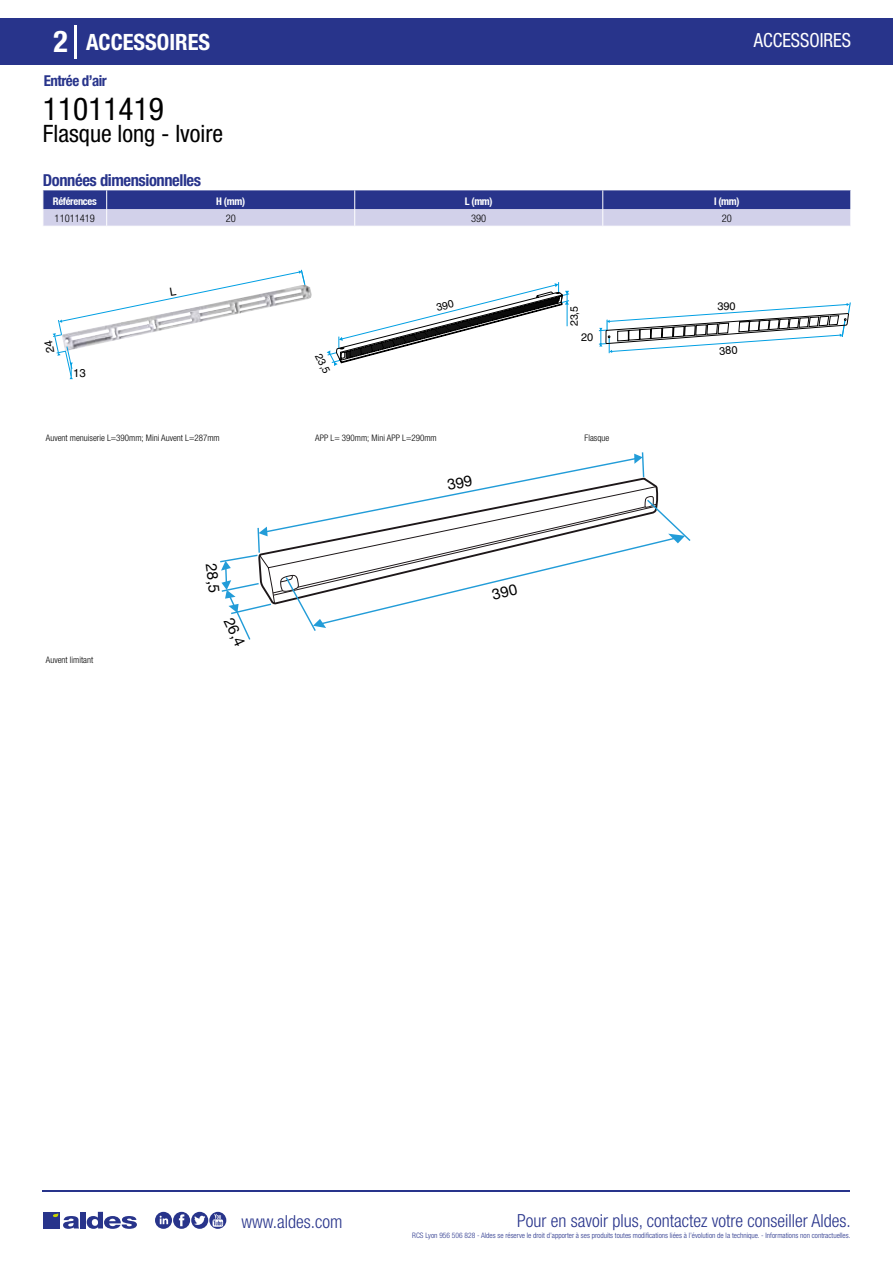
<style>
.page{position:relative;width:893px;height:1263px;background:#fff}
.page>*{position:absolute;margin:0;border:0;box-sizing:border-box;transform-origin:0 0}
.t1{font:condensed 31.5px "Helvetica Neue LT Std";color:#000}
.t2{font:700 condensed 30px "Helvetica Neue LT Std";color:#fff}
.t3{font:condensed 24px "Helvetica Neue LT Std";color:#000}
.t4{font:700 condensed 22.5px "Helvetica Neue LT Std";color:#fff}
.t5{font:condensed 19.5px "Helvetica Neue LT Std";color:#fff;scale:.95 1}
.t6{font:300 condensed 18px "Helvetica Neue";color:#28348b}
.t7{font:700 condensed 16.5px "Helvetica Neue LT Std";letter-spacing:-.025em;color:#28348b}
.t8{font:15.15px "Helvetica Neue";color:#000}
.t9{font:700 condensed 15px "Helvetica Neue LT Std";letter-spacing:-.035em;color:#28348b}
.t10{font:11.4px "Helvetica";color:#000}
.t11{font:10.95px "Helvetica";color:#000}
.t12{font:700 condensed 10.5px "Helvetica Neue";letter-spacing:-.03em;color:#fff}
.t13{font:300 condensed 10.5px "Helvetica Neue";color:#000}
.t14{font:10.5px "Helvetica";color:#000}
.t15{font:300 condensed 9px "Helvetica Neue";color:#000}
.t16{font:300 condensed 7.5px "Helvetica Neue";color:#28348b}
</style>
<div class="page">
<div style="left:0;top:18px;width:893px;height:46px;background:#28348b"></div>
<hr style="left:74px;top:25px;width:2px;height:33px;background:#fff">
<hr style="left:43px;top:1190px;width:807px;height:1px;background:#28348b">
<svg style="left:155px;top:1212px;width:71px;height:17px"></svg>
<div style="left:43px;top:1212px;width:17px;height:16px;background:#28348b"></div>
<div style="left:80px;top:1212px;width:6px;height:16px;background:#28348b"></div>
<svg style="left:87px;top:1212px;width:50px;height:17px"></svg>
<svg style="left:53px;top:1213px;width:26px;height:16px"></svg>
<img style="left:305px;top:285px;width:7px;height:15px">
<svg style="left:43px;top:190px;width:808px;height:36px;background:#7b81b9"></svg>
<svg style="left:668px;top:534px;width:17px;height:9px"></svg>
<svg style="left:52px;top:270px;width:253px;height:109px"></svg>
<svg style="left:327px;top:282px;width:243px;height:84px"></svg>
<svg style="left:598px;top:302px;width:252px;height:52px"></svg>
<svg style="left:220px;top:452px;width:437px;height:188px"></svg>
<h2 class="t2" style="left:54px;top:24px;width:16px">2</h2>
<h3 class="t4" style="left:86px;top:28px;width:126px">ACCESSOIRES</h3>
<h3 class="t5" style="left:754px;top:29px;width:104px">ACCESSOIRES</h3>
<h3 class="t9" style="left:44px;top:71px;width:65px">Entrée d’air</h3>
<h1 class="t1" style="left:43px;top:91px;width:122px">11011419</h1>
<h3 class="t3" style="left:43px;top:120px;width:182px">Flasque long - Ivoire</h3>
<h3 class="t7" style="left:43px;top:170px;width:160px">Données dimensionnelles</h3>
<h3 class="t12" style="left:53px;top:195px;width:45px">Références</h3>
<h3 class="t12" style="left:216px;top:195px;width:30px">H (mm)</h3>
<h3 class="t12" style="left:465px;top:195px;width:29px">L (mm)</h3>
<h3 class="t12" style="left:714px;top:195px;width:27px">l (mm)</h3>
<h3 class="t13" style="left:55px;top:212px;width:42px">11011419</h3>
<h3 class="t13" style="left:226px;top:212px;width:12px">20</h3>
<h3 class="t13" style="left:471px;top:212px;width:17px">390</h3>
<h3 class="t13" style="left:722px;top:212px;width:12px">20</h3>
<h3 class="t14" style="left:568px;top:326px;width:22px;rotate:-90deg">23,5</h3>
<h3 class="t10" style="left:73px;top:367px;width:14px">13</h3>
<h3 class="t14" style="left:323px;top:352px;width:22px;rotate:63deg">23,5</h3>
<h3 class="t11" style="left:581px;top:331px;width:14px">20</h3>
<p class="t15" style="left:46px;top:433px;width:175px">Auvent menuiserie L=390mm; Mini Auvent L=287mm</p>
<p class="t15" style="left:315px;top:433px;width:123px">APP L= 390mm; Mini APP L=290mm</p>
<p class="t15" style="left:584px;top:433px;width:26px">Flasque</p>
<h3 class="t8" style="left:220px;top:562px;width:31px;rotate:83deg">28,5</h3>
<p class="t15" style="left:46px;top:654px;width:49px">Auvent limitant</p>
<h3 class="t8" style="left:237px;top:614px;width:31px;rotate:65deg">26,4</h3>
<h3 class="t11" style="left:717px;top:300px;width:20px">390</h3>
<h3 class="t6" style="left:241px;top:1211px;width:102px">www.aldes.com</h3>
<h3 class="t6" style="left:517px;top:1211px;width:335px">Pour en savoir plus, contactez votre conseiller Aldes.</h3>
<p class="t16" style="left:412px;top:1230px;width:440px">RCS Lyon 956 506 828 - Aldes se réserve le droit d’apporter à ses produits toutes modifications liées à l’évolution de la technique. - Informations non contractuelles.</p>
</div>
